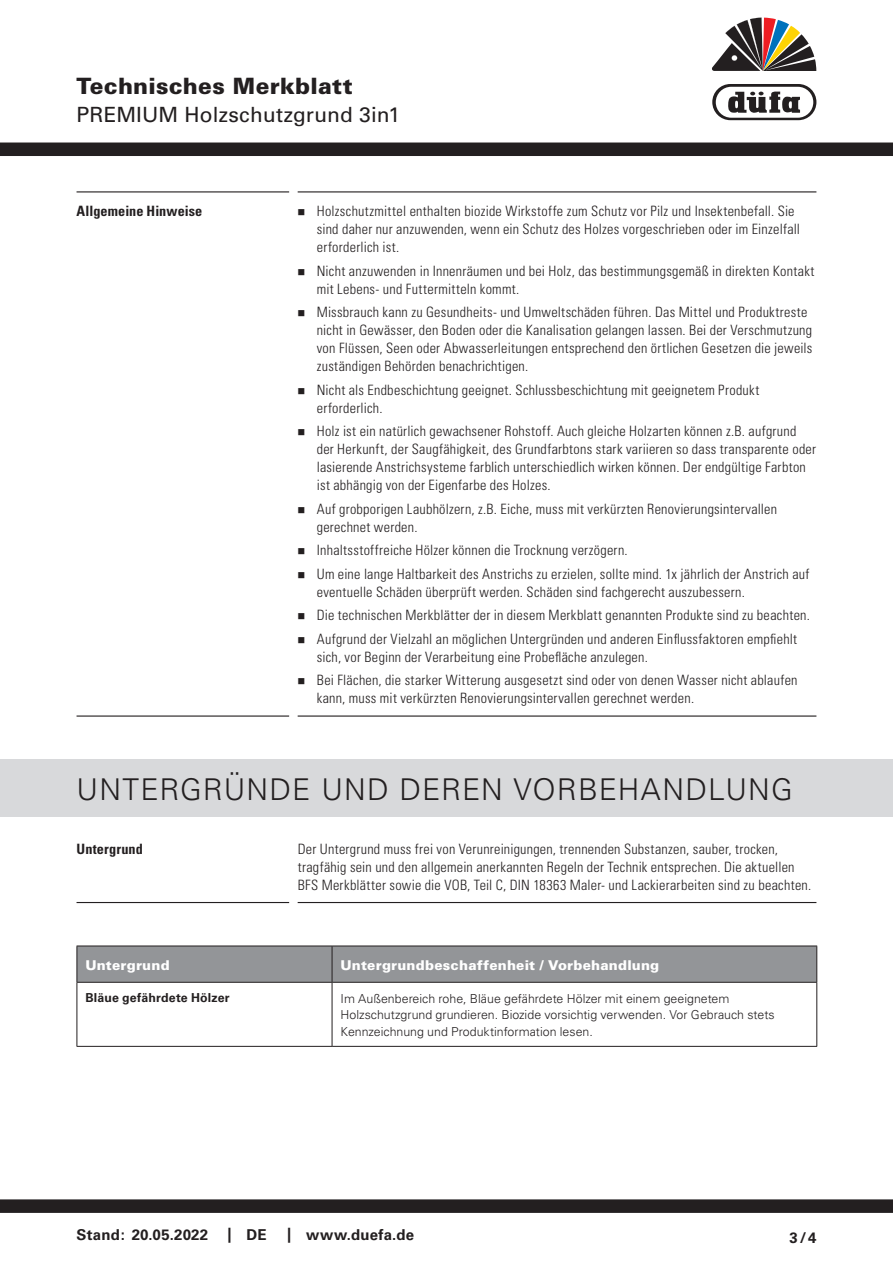
<style>
.page{position:relative;width:893px;height:1263px;background:#fff}
.page>*{position:absolute;margin:0;border:0;box-sizing:border-box;transform-origin:0 0}
.t1{font:300 30px "Univers";letter-spacing:.035em;color:#231f20}
.t2{font:900 22.5px "Univers";letter-spacing:.01em;color:#231f20}
.t3{font:21px "Univers";letter-spacing:.005em;color:#231f20}
.t4{font:700 15px "Univers";letter-spacing:.015em;color:#231f20}
.t5{font:300 condensed 14.25px/18px "Univers";letter-spacing:.02em;color:#231f20}
.t6{font:700 condensed 14.25px "Univers";letter-spacing:.005em;color:#231f20}
.t7{font:900 13.5px "Univers";letter-spacing:.015em;color:#fff}
.t8{font:300 12.3px/16.5px "Univers";color:#231f20}
.t9{font:700 12.3px "Univers";letter-spacing:.01em;color:#231f20}
</style>
<div class="page">
<div style="left:0;top:143px;width:893px;height:13px;background:#231f20"></div>
<div style="left:0;top:1199px;width:893px;height:14px;background:#231f20"></div>
<hr style="left:77px;top:191px;width:212px;height:1px;background:#231f20">
<hr style="left:298px;top:191px;width:518px;height:1px;background:#231f20">
<hr style="left:77px;top:715px;width:212px;height:2px;background:#231f20">
<hr style="left:298px;top:715px;width:518px;height:2px;background:#231f20">
<hr style="left:77px;top:902px;width:212px;height:1px;background:#231f20">
<hr style="left:298px;top:902px;width:518px;height:1px;background:#231f20">
<div style="left:0;top:759px;width:893px;height:58px;background:#d8d9db"></div>
<div style="left:78px;top:946px;width:738px;height:36px;background:#939598"></div>
<hr style="left:77px;top:946px;width:1px;height:36px;background:#231f20">
<hr style="left:77px;top:945px;width:255px;height:1px;background:#231f20">
<hr style="left:77px;top:982px;width:255px;height:1px;background:#231f20">
<hr style="left:332px;top:946px;width:1px;height:36px;background:#231f20">
<hr style="left:332px;top:945px;width:485px;height:1px;background:#231f20">
<hr style="left:332px;top:982px;width:485px;height:1px;background:#231f20">
<hr style="left:816px;top:946px;width:1px;height:36px;background:#231f20">
<hr style="left:77px;top:983px;width:1px;height:63px;background:#231f20">
<hr style="left:77px;top:1046px;width:255px;height:1px;background:#231f20">
<hr style="left:332px;top:983px;width:1px;height:63px;background:#231f20">
<hr style="left:332px;top:1046px;width:485px;height:1px;background:#231f20">
<hr style="left:816px;top:983px;width:1px;height:63px;background:#231f20">
<svg style="left:712px;top:84px;width:104px;height:36px"></svg>
<svg style="left:712px;top:17px;width:104px;height:54px"></svg>
<h2 class="t2" style="left:77px;top:72px;width:278px">Technisches Merkblatt</h2>
<h3 class="t3" style="left:77px;top:103px;width:325px">PREMIUM Holzschutzgrund 3in1</h3>
<p class="t6" style="left:77px;top:202px;width:127px">Allgemeine Hinweise</p>
<p class="t5" style="left:317px;top:202px;width:485px">Holzschutzmittel enthalten biozide Wirkstoffe zum Schutz vor Pilz und Insektenbefall. Sie sind daher nur anzuwenden, wenn ein Schutz des Holzes vorgeschrieben oder im Einzelfall erforderlich ist.</p>
<p class="t5" style="left:317px;top:261px;width:499px">Nicht anzuwenden in Innenräumen und bei Holz, das bestimmungsgemäß in direkten Kontakt mit Lebens- und Futtermitteln kommt.</p>
<p class="t5" style="left:317px;top:303px;width:497px">Missbrauch kann zu Gesundheits- und Umweltschäden führen. Das Mittel und Produktreste nicht in Gewässer, den Boden oder die Kanalisation gelangen lassen. Bei der Verschmutzung von Flüssen, Seen oder Abwasserleitungen entsprechend den örtlichen Gesetzen die jeweils zuständigen Behörden benachrichtigen.</p>
<p class="t5" style="left:317px;top:381px;width:444px">Nicht als Endbeschichtung geeignet. Schlussbeschichtung mit geeignetem Produkt erforderlich.</p>
<p class="t5" style="left:317px;top:422px;width:501px">Holz ist ein natürlich gewachsener Rohstoff. Auch gleiche Holzarten können z.B. aufgrund der Herkunft, der Saugfähigkeit, des Grundfarbtons stark variieren so dass transparente oder lasierende Anstrichsysteme farblich unterschiedlich wirken können. Der endgültige Farbton ist abhängig von der Eigenfarbe des Holzes.</p>
<p class="t5" style="left:317px;top:500px;width:462px">Auf grobporigen Laubhölzern, z.B. Eiche, muss mit verkürzten Renovierungsintervallen gerechnet werden.</p>
<p class="t5" style="left:317px;top:538px;width:494px;line-height:23.5px">Inhaltsstoffreiche Hölzer können die Trocknung verzögern.<br>Um eine lange Haltbarkeit des Anstrichs zu erzielen, sollte mind. 1x jährlich der Anstrich auf</p>
<p class="t5" style="left:317px;top:580px;width:495px;line-height:23.5px">eventuelle Schäden überprüft werden. Schäden sind fachgerecht auszubessern.<br>Die technischen Merkblätter der in diesem Merkblatt genannten Produkte sind zu beachten.<br>Aufgrund der Vielzahl an möglichen Untergründen und anderen Einflussfaktoren empfiehlt</p>
<p class="t5" style="left:317px;top:645px;width:482px;line-height:23.5px">sich, vor Beginn der Verarbeitung eine Probefläche anzulegen.<br>Bei Flächen, die starker Witterung ausgesetzt sind oder von denen Wasser nicht ablaufen</p>
<p class="t5" style="left:317px;top:689px;width:379px">kann, muss mit verkürzten Renovierungsintervallen gerechnet werden.</p>
<h1 class="t1" style="left:77px;top:771px;width:718px">UNTERGRÜNDE UND DEREN VORBEHANDLUNG</h1>
<p class="t6" style="left:77px;top:840px;width:68px">Untergrund</p>
<p class="t5" style="left:298px;top:840px;width:515px">Der Untergrund muss frei von Verunreinigungen, trennenden Substanzen, sauber, trocken, tragfähig sein und den allgemein anerkannten Regeln der Technik entsprechen. Die aktuellen<br>BFS Merkblätter sowie die VOB, Teil C, DIN 18363 Maler- und Lackierarbeiten sind zu beachten.</p>
<p class="t7" style="left:85px;top:956px;width:86px">Untergrund</p>
<p class="t7" style="left:341px;top:956px;width:320px">Untergrundbeschaffenheit / Vorbehandlung</p>
<p class="t9" style="left:85px;top:991px;width:146px">Bläue gefährdete Hölzer</p>
<p class="t8" style="left:341px;top:990px;width:436px">Im Außenbereich rohe, Bläue gefährdete Hölzer mit einem geeignetem<br>Holzschutzgrund grundieren. Biozide vorsichtig verwenden. Vor Gebrauch stets<br>Kennzeichnung und Produktinformation lesen.</p>
<p class="t4" style="left:77px;top:1226px;width:133px">Stand: 20.05.2022</p>
<p class="t4" style="left:228px;top:1226px;width:41px">| DE</p>
<p class="t4" style="left:287px;top:1226px;width:129px">| www.duefa.de</p>
<p class="t4" style="left:790px;top:1229px;width:28px">3/4</p>
</div>
